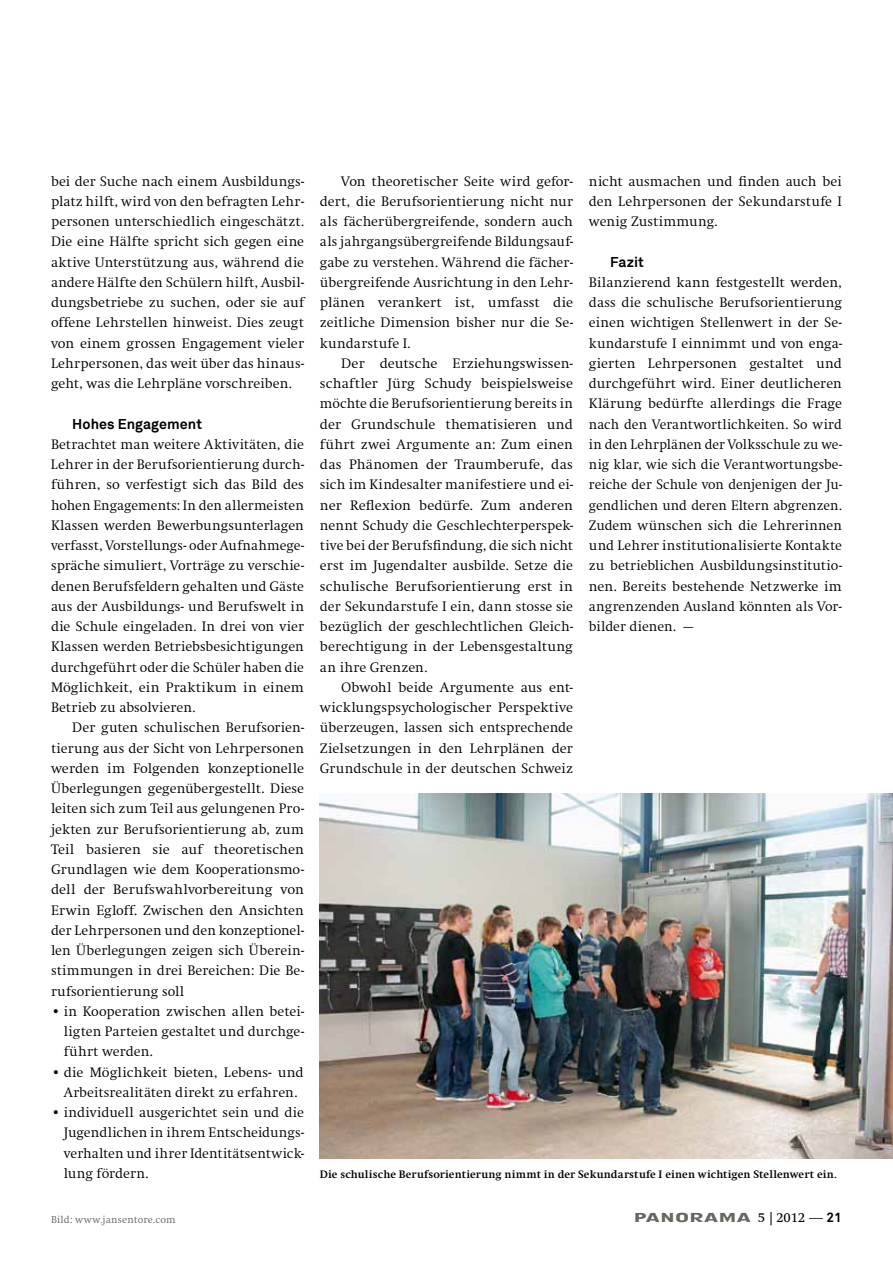
<style>
.page{position:relative;width:893px;height:1263px;background:#fff}
.page>*{position:absolute;margin:0;border:0;box-sizing:border-box;transform-origin:0 0}
.t1{font:300 14.25px/20.2px "Swift";letter-spacing:.01em;color:#000;text-align:justify}
.t2{font:700 14.25px "Akkurat";letter-spacing:.005em;color:#000}
.t3{font:13.5px "Rundfunk Grotesk Com";color:#666761;scale:1.5 1}
.t4{font:700 11.25px "Swift";letter-spacing:.015em;color:#000}
.t5{font:300 10.5px "Swift";letter-spacing:.01em;color:#666761}
.s1{font-family:"Swift Com";color:#000}
.s2{font-family:"Swift";font-weight:300;color:#000}
.s3{font-family:"Akkurat";font-weight:700;color:#000}
</style>
<div class="page">
<img style="left:320px;top:793px;width:572px;height:365px">
<p class="t1" style="left:51px;top:171px;width:255px">bei der Suche nach einem Ausbildungs&shy;platz hilft, wird von den befragten Lehr&shy;personen unterschiedlich eingeschätzt.<br>Die eine Hälfte spricht sich gegen eine aktive Unterstützung aus, während die andere Hälfte den Schülern hilft, Ausbil&shy;dungsbetriebe zu suchen, oder sie auf offene Lehrstellen hinweist. Dies zeugt von einem grossen Engagement vieler Lehrpersonen, das weit über das hinaus&shy;geht, was die Lehrpläne vorschreiben.</p>
<p class="t2" style="left:72px;top:415px;width:131px">Hohes Engagement</p>
<p class="t1" style="left:51px;top:434px;width:255px">Betrachtet man weitere Aktivitäten, die Lehrer in der Berufsorientierung durch&shy;führen, so verfestigt sich das Bild des hohen Engagements: In den allermeisten Klassen werden Bewerbungsunterlagen verfasst, Vorstellungs- oder Aufnahmege&shy;spräche simuliert, Vorträge zu verschie&shy;denen Berufsfeldern gehalten und Gäste aus der Ausbildungs- und Berufswelt in die Schule eingeladen. In drei von vier Klassen werden Betriebsbesichtigungen durchgeführt oder die Schüler haben die Möglichkeit, ein Praktikum in einem Betrieb zu absolvieren.</p>
<p class="t1" style="left:51px;top:718px;width:255px;text-indent:21px">Der guten schulischen Berufsorien&shy;tierung aus der Sicht von Lehrpersonen werden im Folgenden konzeptionelle Überlegungen gegenübergestellt. Diese leiten sich zum Teil aus gelungenen Pro&shy;jekten zur Berufsorientierung ab, zum Teil basieren sie auf theoretischen Grundlagen wie dem Kooperationsmo&shy;dell der Berufswahlvorbereitung von Erwin Egloff. Zwischen den Ansichten der Lehrpersonen und den konzeptionel&shy;len Überlegungen zeigen sich Überein&shy;stimmungen in drei Bereichen: Die Be&shy;rufsorientierung soll</p>
<p class="t1" style="left:64px;top:1001px;width:242px;text-indent:-13px">• in Kooperation zwischen allen betei&shy;ligten Parteien gestaltet und durchge&shy;führt werden.</p>
<p class="t1" style="left:51px;top:1062px;width:254px;text-align:center">• die Möglichkeit bieten, Lebens- und<br>Arbeitsrealitäten direkt zu erfahren.</p>
<p class="t1" style="left:64px;top:1103px;width:242px;text-indent:-13px">• individuell ausgerichtet sein und die Jugendlichen in ihrem Entscheidungs&shy;verhalten und ihrer Identitätsentwick&shy;lung fördern.</p>
<p class="t1" style="left:320px;top:171px;width:255px;text-indent:21px">Von theoretischer Seite wird gefor&shy;dert, die Berufsorientierung nicht nur als fächerübergreifende, sondern auch als jahrgangsübergreifende Bildungsauf&shy;gabe zu verstehen. Während die fächer&shy;übergreifende Ausrichtung in den Lehr&shy;plänen verankert ist, umfasst die zeitliche Dimension bisher nur die Se&shy;kundarstufe I.</p>
<p class="t1" style="left:320px;top:353px;width:255px;text-indent:21px">Der deutsche Erziehungswissen&shy;schaftler Jürg Schudy beispielsweise möchte die Berufsorientierung bereits in der Grundschule thematisieren und führt zwei Argumente an: Zum einen das Phänomen der Traumberufe, das sich im Kindesalter manifestiere und ei&shy;ner Reflexion bedürfe. Zum anderen nennt Schudy die Geschlechterperspek&shy;tive bei der Berufsfindung, die sich nicht erst im Jugendalter ausbilde. Setze die schulische Berufsorientierung erst in der Sekundarstufe I ein, dann stosse sie bezüglich der geschlechtlichen Gleich&shy;berechtigung in der Lebensgestaltung an ihre Grenzen.</p>
<p class="t1" style="left:320px;top:677px;width:255px;text-indent:21px">Obwohl beide Argumente aus ent&shy;wicklungspsychologischer Perspektive überzeugen, lassen sich entsprechende Zielsetzungen in den Lehrplänen der Grundschule in der deutschen Schweiz</p>
<p class="t1" style="left:589px;top:171px;width:255px">nicht ausmachen und finden auch bei den Lehrpersonen der Sekundarstufe I wenig Zustimmung.</p>
<p class="t2" style="left:610px;top:253px;width:35px">Fazit</p>
<p class="t1" style="left:589px;top:272px;width:255px">Bilanzierend kann festgestellt werden, dass die schulische Berufsorientierung einen wichtigen Stellenwert in der Se&shy;kundarstufe I einnimmt und von enga&shy;gierten Lehrpersonen gestaltet und durchgeführt wird. Einer deutlicheren Klärung bedürfte allerdings die Frage nach den Verantwortlichkeiten. So wird in den Lehrplänen der Volksschule zu we&shy;nig klar, wie sich die Verantwortungsbe&shy;reiche der Schule von denjenigen der Ju&shy;gendlichen und deren Eltern abgrenzen.<br>Zudem wünschen sich die Lehrerinnen und Lehrer institutionalisierte Kontakte zu betrieblichen Ausbildungsinstitutio&shy;nen. Bereits bestehende Netzwerke im angrenzenden Ausland könnten als Vor&shy;bilder dienen. —</p>
<p class="t4" style="left:320px;top:1168px;width:518px">Die schulische Berufsorientierung nimmt in der Sekundarstufe I einen wichtigen Stellenwert ein.</p>
<p class="t5" style="left:51px;top:1214px;width:126px">Bild: www.jansentore.com</p>
<p class="t3" style="left:633px;top:1209px;width:141px">PANORAMA <span class="s1">5 |2012</span> <span class="s2">—</span> <span class="s3">21</span></p>
</div>
